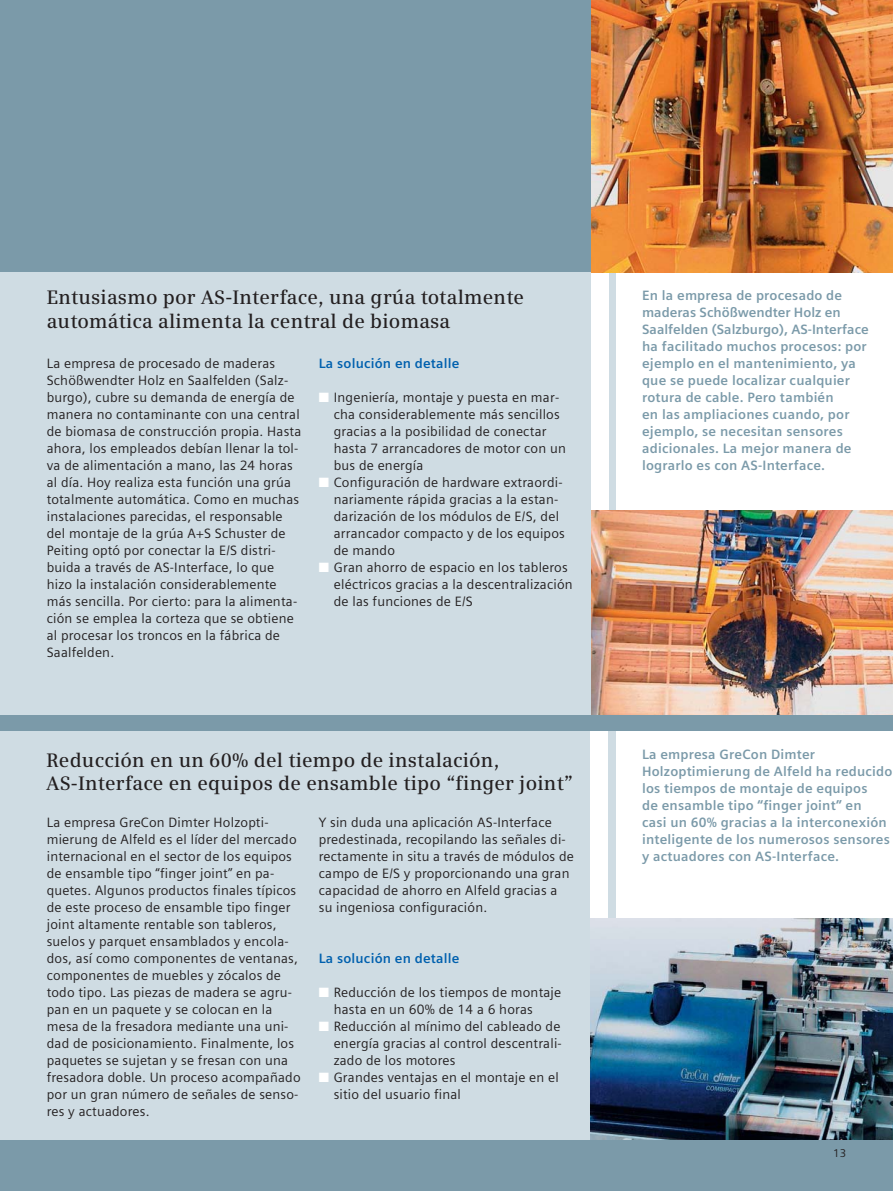
<style>
.page{position:relative;width:893px;height:1191px;background:#fff}
.page>*{position:absolute;margin:0;border:0;box-sizing:border-box;transform-origin:0 0}
.t1{font:600 19.5px/23.4px "Siemens Serif OT";letter-spacing:.01em;color:#231f20}
.t2{font:13.5px/17px "Siemens Sans OT";letter-spacing:.015em;color:#231f20}
.t3{font:700 13.5px/17px "Siemens Sans OT";letter-spacing:.015em;color:#7b9aa9}
.t4{font:700 13.5px "Siemens Sans OT";letter-spacing:.015em;color:#0060ae}
.t5{font:11.25px "Siemens Sans OT";color:#231f20}
.s1{color:#fff}
</style>
<div class="page">
<div style="left:0;top:0;width:893px;height:1190px;background:#7b9aa9"></div>
<div style="left:0;top:731px;width:893px;height:409px;background:#cfdce3"></div>
<div style="left:616px;top:731px;width:277px;height:375px;background:#fff"></div>
<div style="left:591px;top:731px;width:17px;height:375px;background:#fff"></div>
<div style="left:0;top:272px;width:893px;height:442px;background:#cfdce3"></div>
<div style="left:617px;top:272px;width:276px;height:374px;background:#fff"></div>
<div style="left:591px;top:272px;width:17px;height:374px;background:#fff"></div>
<img style="left:591px;top:0;width:302px;height:272px">
<img style="left:591px;top:918px;width:302px;height:222px">
<img style="left:591px;top:510px;width:302px;height:204px">
<h1 class="t1" style="left:47px;top:287px;width:479px">Entusiasmo por AS-Interface, una grúa totalmente automática alimenta la central de biomasa</h1>
<p class="t2" style="left:47px;top:355px;width:256px">La empresa de procesado de maderas Schößwendter Holz en Saalfelden (Salz&shy;burgo), cubre su demanda de energía de manera no contaminante con una central de biomasa de construcción propia. Hasta ahora, los empleados debían llenar la tol&shy;va de alimentación a mano, las 24 horas al día. Hoy realiza esta función una grúa totalmente automática. Como en muchas instalaciones parecidas, el responsable del montaje de la grúa A+S Schuster de Peiting optó por conectar la E/S distri&shy;buida a través de AS-Interface, lo que hizo la instalación considerablemente más sencilla. Por cierto: para la alimenta&shy;ción se emplea la corteza que se obtiene al procesar los troncos en la fábrica de Saalfelden.</p>
<p class="t4" style="left:319px;top:357px;width:142px">La solución en detalle</p>
<p class="t2" style="left:334px;top:389px;width:234px;text-indent:-15px"><span class="s1">■</span> Ingeniería, montaje y puesta en mar&shy;cha considerablemente más sencillos gracias a la posibilidad de conectar hasta 7 arrancadores de motor con un bus de energía</p>
<p class="t2" style="left:334px;top:474px;width:233px;text-indent:-15px"><span class="s1">■</span> Configuración de hardware extraordi&shy;nariamente rápida gracias a la estan&shy;darización de los módulos de E/S, del arrancador compacto y de los equipos de mando</p>
<p class="t2" style="left:334px;top:559px;width:240px;text-indent:-15px"><span class="s1">■</span> Gran ahorro de espacio en los tableros eléctricos gracias a la descentralización de las funciones de E/S</p>
<h1 class="t1" style="left:47px;top:749px;width:528px">Reducción en un 60% del tiempo de instalación,<br>AS-Interface en equipos de ensamble tipo “finger joint”</h1>
<p class="t2" style="left:47px;top:814px;width:255px">La empresa GreCon Dimter Holzopti&shy;mierung de Alfeld es el líder del mercado internacional en el sector de los equipos de ensamble tipo “finger joint” en pa&shy;quetes. Algunos productos finales típicos de este proceso de ensamble tipo finger joint altamente rentable son tableros, suelos y parquet ensamblados y encola&shy;dos, así como componentes de ventanas, componentes de muebles y zócalos de todo tipo. Las piezas de madera se agru&shy;pan en un paquete y se colocan en la mesa de la fresadora mediante una uni&shy;dad de posicionamiento. Finalmente, los paquetes se sujetan y se fresan con una fresadora doble. Un proceso acompañado por un gran número de señales de senso&shy;res y actuadores.</p>
<p class="t2" style="left:319px;top:814px;width:257px">Y sin duda una aplicación AS-Interface predestinada, recopilando las señales di&shy;rectamente in situ a través de módulos de campo de E/S y proporcionando una gran capacidad de ahorro en Alfeld gracias a su ingeniosa configuración.</p>
<p class="t4" style="left:319px;top:952px;width:142px">La solución en detalle</p>
<p class="t2" style="left:334px;top:984px;width:229px;text-indent:-15px"><span class="s1">■</span> Reducción de los tiempos de montaje hasta en un 60% de 14 a 6 horas</p>
<p class="t2" style="left:334px;top:1018px;width:230px;text-align:justify;text-indent:-15px"><span class="s1">■</span> Reducción al mínimo del cableado de energía gracias al control descentrali&shy;zado de los motores</p>
<p class="t2" style="left:334px;top:1070px;width:227px;text-indent:-15px"><span class="s1">■</span> Grandes ventajas en el montaje en el sitio del usuario final</p>
<p class="t3" style="left:642px;top:287px;width:228px">En la empresa de procesado de maderas Schößwendter Holz en<br>Saalfelden (Salzburgo), AS-Interface ha facilitado muchos procesos: por ejemplo en el mantenimiento, ya que se puede localizar cualquier rotura de cable. Pero también<br>en las ampliaciones cuando, por ejemplo, se necesitan sensores adicionales. La mejor manera de lograrlo es con AS-Interface.</p>
<p class="t3" style="left:642px;top:746px;width:252px">La empresa GreCon Dimter Holzoptimierung de Alfeld ha reducido los tiempos de montaje de equipos<br>de ensamble tipo “finger joint” en<br>casi un 60% gracias a la interconexión inteligente de los numerosos sensores y actuadores con AS-Interface.</p>
<p class="t5" style="left:833px;top:1147px;width:15px">13</p>
</div>
